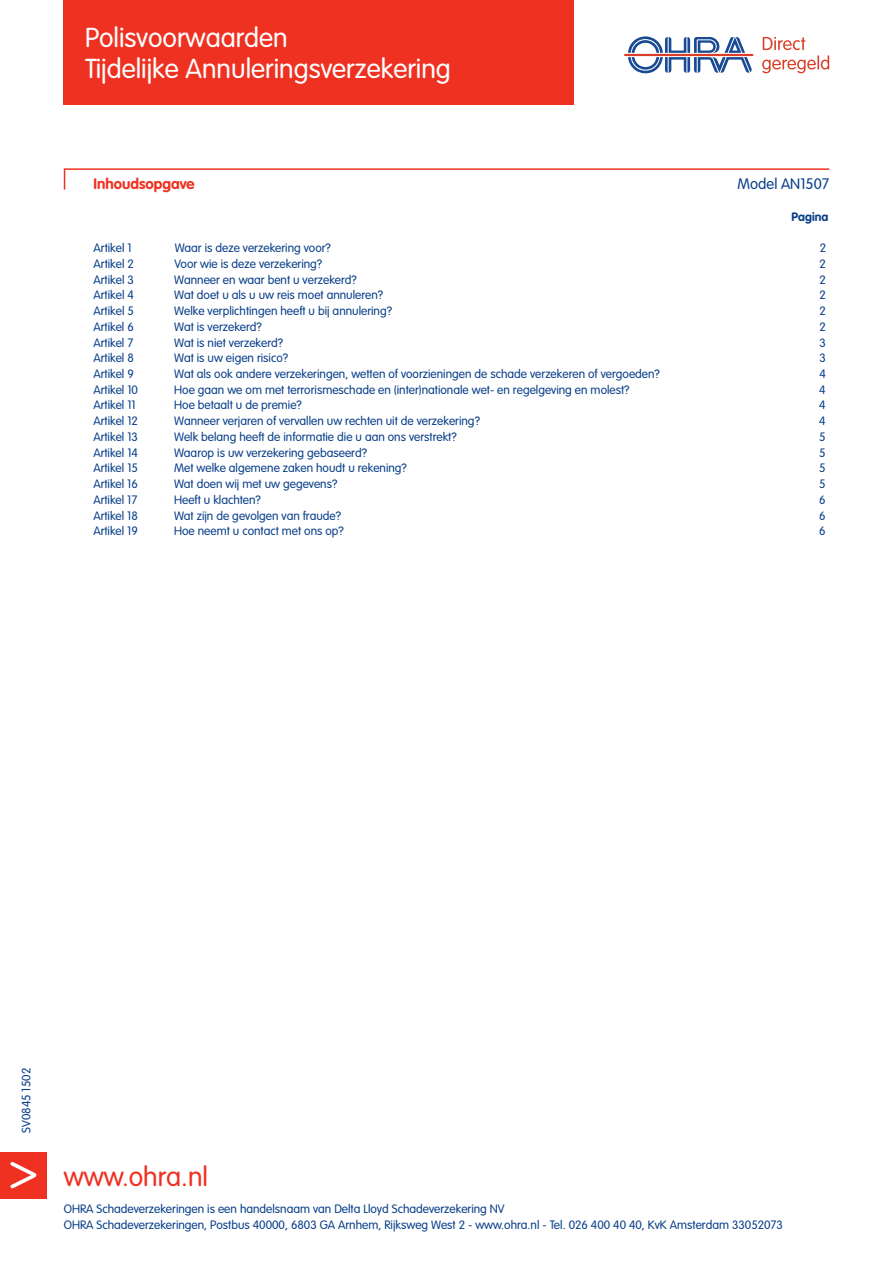
<style>
.page{position:relative;width:893px;height:1263px;background:#fff}
.page>*{position:absolute;margin:0;border:0;box-sizing:border-box;transform-origin:0 0}
.t1{font:300 27px/31.5px "VAG Rounded Std";color:#fff}
.t2{font:300 27px "VAG Rounded Std";color:#ef3122}
.t3{font:700 15px "VAG Rounded Std";color:#ef3122}
.t4{font:300 15px "VAG Rounded Std";color:#083e89}
.t5{font:300 12px/15.8px "VAG Rounded Std";color:#083e89}
.t6{font:700 12px "VAG Rounded Std";color:#083e89}
</style>
<div class="page">
<div style="left:64px;top:0;width:510px;height:104px;background:#ef3122"></div>
<hr style="left:64px;top:168px;width:765px;height:2px;background:#ef3122">
<svg style="left:64px;top:170px;width:1px;height:19px"></svg>
<div style="left:0;top:1152px;width:47px;height:46px;background:#ef3122"></div>
<svg style="left:10px;top:1162px;width:26px;height:26px"></svg>
<svg style="left:762px;top:37px;width:67px;height:36px"></svg>
<hr style="left:624px;top:54px;width:129px;height:2px;background:#db3e26">
<svg style="left:628px;top:36px;width:124px;height:38px"></svg>
<h1 class="t1" style="left:85px;top:22px;width:367px">Polisvoorwaarden<br>Tijdelijke Annuleringsverzekering</h1>
<p class="t3" style="left:94px;top:175px;width:103px">Inhoudsopgave</p>
<p class="t4" style="left:738px;top:175px;width:93px">Model AN1507</p>
<p class="t6" style="left:792px;top:209px;width:38px">Pagina</p>
<p class="t5" style="left:94px;top:240px;width:40px">Artikel 1</p>
<p class="t5" style="left:175px;top:240px;width:158px">Waar is deze verzekering voor?</p>
<p class="t5" style="left:820px;top:240px;width:8px">2</p>
<p class="t5" style="left:94px;top:256px;width:42px">Artikel 2</p>
<p class="t5" style="left:174px;top:256px;width:149px">Voor wie is deze verzekering?</p>
<p class="t5" style="left:819px;top:256px;width:8px">2</p>
<p class="t5" style="left:94px;top:272px;width:42px">Artikel 3</p>
<p class="t5" style="left:174px;top:272px;width:184px">Wanneer en waar bent u verzekerd?</p>
<p class="t5" style="left:819px;top:272px;width:8px">2</p>
<p class="t5" style="left:94px;top:288px;width:42px">Artikel 4</p>
<p class="t5" style="left:174px;top:288px;width:210px">Wat doet u als u uw reis moet annuleren?</p>
<p class="t5" style="left:819px;top:288px;width:8px">2</p>
<p class="t5" style="left:94px;top:303px;width:42px">Artikel 5</p>
<p class="t5" style="left:174px;top:303px;width:219px">Welke verplichtingen heeft u bij annulering?</p>
<p class="t5" style="left:819px;top:303px;width:8px">2</p>
<p class="t5" style="left:93px;top:319px;width:42px">Artikel 6</p>
<p class="t5" style="left:174px;top:319px;width:89px">Wat is verzekerd?</p>
<p class="t5" style="left:819px;top:319px;width:8px">2</p>
<p class="t5" style="left:93px;top:335px;width:41px">Artikel 7</p>
<p class="t5" style="left:174px;top:335px;width:110px">Wat is niet verzekerd?</p>
<p class="t5" style="left:819px;top:335px;width:8px">3</p>
<p class="t5" style="left:93px;top:351px;width:42px">Artikel 8</p>
<p class="t5" style="left:174px;top:351px;width:115px">Wat is uw eigen risico?</p>
<p class="t5" style="left:819px;top:351px;width:8px">3</p>
<p class="t5" style="left:93px;top:366px;width:42px">Artikel 9</p>
<p class="t5" style="left:174px;top:366px;width:487px">Wat als ook andere verzekeringen, wetten of voorzieningen de schade verzekeren of vergoeden?</p>
<p class="t5" style="left:819px;top:366px;width:8px">4</p>
<p class="t5" style="left:93px;top:382px;width:46px">Artikel 10</p>
<p class="t5" style="left:174px;top:382px;width:457px">Hoe gaan we om met terrorismeschade en (inter)nationale wet- en regelgeving en molest?</p>
<p class="t5" style="left:819px;top:382px;width:8px">4</p>
<p class="t5" style="left:93px;top:398px;width:44px">Artikel 11</p>
<p class="t5" style="left:174px;top:398px;width:129px">Hoe betaalt u de premie?</p>
<p class="t5" style="left:819px;top:398px;width:8px">4</p>
<p class="t5" style="left:93px;top:414px;width:46px">Artikel 12</p>
<p class="t5" style="left:174px;top:414px;width:307px">Wanneer verjaren of vervallen uw rechten uit de verzekering?</p>
<p class="t5" style="left:819px;top:414px;width:8px">4</p>
<p class="t5" style="left:93px;top:429px;width:46px">Artikel 13</p>
<p class="t5" style="left:174px;top:429px;width:284px">Welk belang heeft de informatie die u aan ons verstrekt?</p>
<p class="t5" style="left:819px;top:429px;width:8px">5</p>
<p class="t5" style="left:93px;top:445px;width:46px">Artikel 14</p>
<p class="t5" style="left:174px;top:445px;width:194px">Waarop is uw verzekering gebaseerd?</p>
<p class="t5" style="left:819px;top:445px;width:8px">5</p>
<p class="t5" style="left:93px;top:461px;width:46px">Artikel 15</p>
<p class="t5" style="left:174px;top:461px;width:234px">Met welke algemene zaken houdt u rekening?</p>
<p class="t5" style="left:819px;top:461px;width:8px">5</p>
<p class="t5" style="left:93px;top:477px;width:46px">Artikel 16</p>
<p class="t5" style="left:174px;top:477px;width:165px">Wat doen wij met uw gegevens?</p>
<p class="t5" style="left:819px;top:477px;width:8px">5</p>
<p class="t5" style="left:93px;top:492px;width:46px">Artikel 17</p>
<p class="t5" style="left:174px;top:492px;width:88px">Heeft u klachten?</p>
<p class="t5" style="left:819px;top:492px;width:8px">6</p>
<p class="t5" style="left:93px;top:508px;width:46px">Artikel 18</p>
<p class="t5" style="left:174px;top:508px;width:168px">Wat zijn de gevolgen van fraude?</p>
<p class="t5" style="left:819px;top:508px;width:8px">6</p>
<p class="t5" style="left:93px;top:524px;width:46px">Artikel 19</p>
<p class="t5" style="left:174px;top:524px;width:171px">Hoe neemt u contact met ons op?</p>
<p class="t5" style="left:819px;top:524px;width:8px">6</p>
<p class="t5" style="left:19px;top:1133px;width:66px;rotate:-90deg">SV0845 1502</p>
<h1 class="t2" style="left:64px;top:1161px;width:146px">www.ohra.nl</h1>
<p class="t5" style="left:64px;top:1201px;width:721px">OHRA Schadeverzekeringen is een handelsnaam van Delta Lloyd Schadeverzekering NV<br>OHRA Schadeverzekeringen, Postbus 40000, 6803 GA Arnhem, Rijksweg West 2 - www.ohra.nl - Tel. 026 400 40 40, KvK Amsterdam 33052073</p>
</div>
